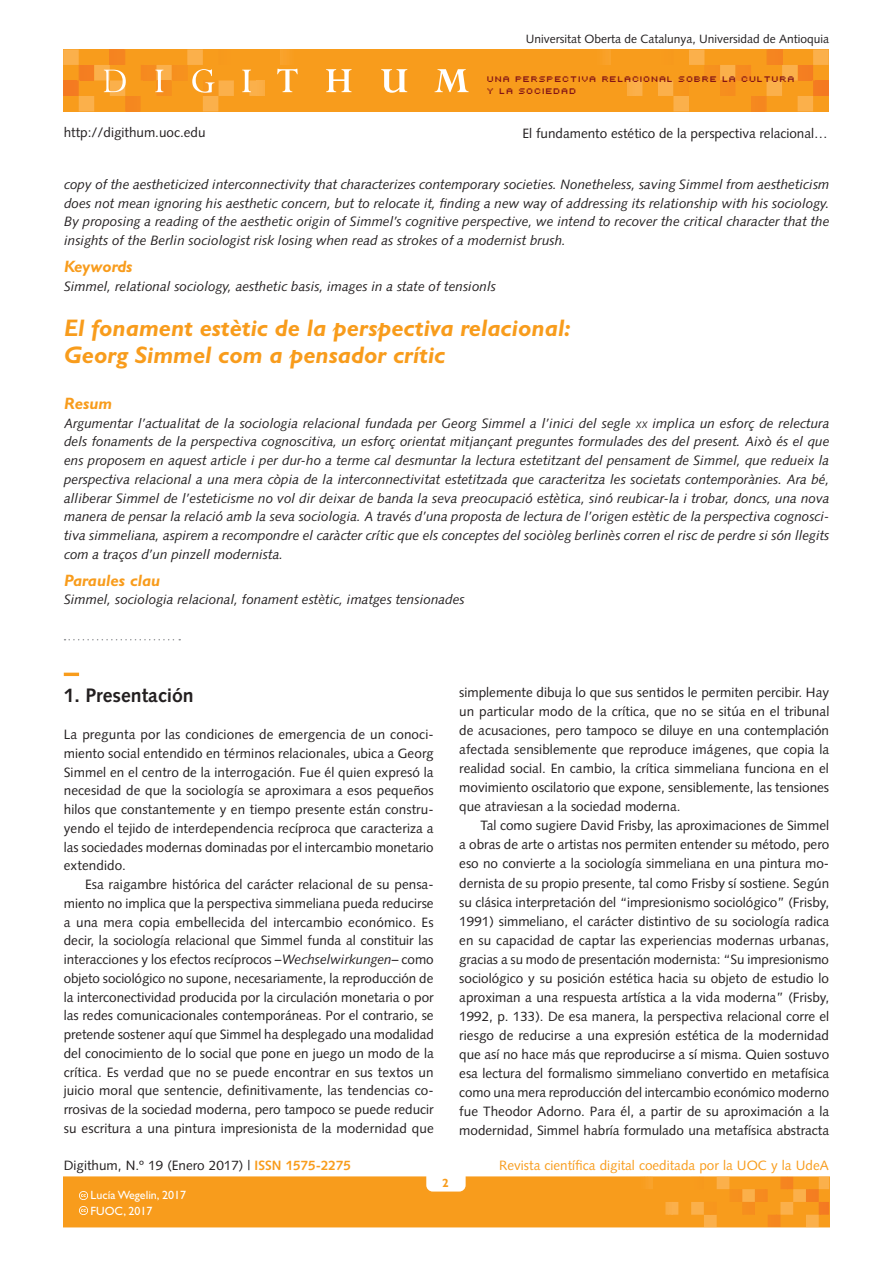
<style>
.page{position:relative;width:893px;height:1263px;background:#fff}
.page>*{position:absolute;margin:0;border:0;box-sizing:border-box;transform-origin:0 0}
._00_Titolarresum{font:italic 700 24px/27px "Gill Sans";color:#f89c1c}
._03_SUBTITOL{font:700 19.5px "Syntax LT";color:#231f20}
._00_Titoletsresum{font:italic 700 16.5px "Gill Sans";color:#f89c1c}
._02_PARAGRAF_GENERAL{font:13.5px/19px "Syntax LT";color:#231f20;text-align:justify}
._01_Textresum_angles{font:italic 13.5px/18.8px "Syntax LT";color:#231f20;text-align:justify}
._02_PRIMER_PARAGRAF{font:13.5px/18.8px "Syntax LT";color:#231f20;text-align:justify}
._01_Textresum{font:italic 13.5px "Syntax LT";color:#231f20}
.t1{font:13.5px "Syntax LT";color:#f89c1c}
.t2{font:12px "Syntax LT";color:#231f20}
.t3{font:12px/15.8px "Gill Sans";color:#fff}
.t4{font:700 12px "Gill Sans";color:#f89c1c}
.t5{font:9px/12px "Uni 0554";color:#821316}
.s1{font-size:9.45px}
.s2{font-style:italic}
.s3{font-weight:700;color:#f89c1c}
</style>
<div class="page">
<hr style="left:829px;top:1177px;width:1px;height:50px;background:#f47921">
<svg style="left:64px;top:1177px;width:765px;height:50px;background:#f89d21"></svg>
<div style="left:63px;top:49px;width:766px;height:62px;background:#f89c1c"></div>
<hr style="left:265px;top:49px;width:1px;height:62px;background:#faab40">
<hr style="left:278px;top:49px;width:2px;height:62px;background:#f9a430">
<hr style="left:625px;top:49px;width:2px;height:62px;background:#faab40">
<hr style="left:612px;top:49px;width:1px;height:62px;background:#f9a430">
<svg style="left:605px;top:49px;width:6px;height:16px"></svg>
<svg style="left:627px;top:49px;width:202px;height:62px"></svg>
<hr style="left:815px;top:80px;width:4px;height:16px;background:#f47b21">
<hr style="left:819px;top:80px;width:3px;height:16px;background:#f47a21">
<hr style="left:822px;top:80px;width:3px;height:16px;background:#f47921">
<hr style="left:825px;top:80px;width:4px;height:16px;background:#f47921">
<svg style="left:63px;top:49px;width:202px;height:62px"></svg>
<svg style="left:277px;top:49px;width:21px;height:43px"></svg>
<svg style="left:326px;top:69px;width:26px;height:23px"></svg>
<svg style="left:381px;top:69px;width:26px;height:24px"></svg>
<svg style="left:434px;top:69px;width:35px;height:23px"></svg>
<hr style="left:64px;top:673px;width:15px;height:3px;background:#f89c1c">
<svg style="left:65px;top:639px;width:115px;height:1px"></svg>
<p class="t2" style="left:526px;top:32px;width:305px">Universitat Oberta de Catalunya, Universidad de Antioquia</p>
<p class="t5" style="left:488px;top:72px;width:310px">UNA PERSPECTIVA RELACIONAL SOBRE LA CULTURA<br>Y LA SOCIEDAD</p>
<p class="_02_PARAGRAF_GENERAL" style="left:64px;top:122px;width:143px">http://digithum.uoc.edu</p>
<p class="_02_PARAGRAF_GENERAL" style="left:522px;top:124px;width:307px">El fundamento estético de la perspectiva relacional…</p>
<p class="_01_Textresum_angles" style="left:64px;top:175px;width:767px">copy of the aestheticized interconnectivity that characterizes contemporary societies. Nonetheless, saving Simmel from aestheticism does not mean ignoring his aesthetic concern, but to relocate it, finding a new way of addressing its relationship with his sociology.<br>By proposing a reading of the aesthetic origin of Simmel’s cognitive perspective, we intend to recover the critical character that the insights of the Berlin sociologist risk losing when read as strokes of a modernist brush.</p>
<p class="_00_Titoletsresum" style="left:64px;top:257px;width:70px">Keywords</p>
<p class="_01_Textresum" style="left:64px;top:278px;width:433px">Simmel, relational sociology, aesthetic basis, images in a state of tensionls</p>
<p class="_00_Titolarresum" style="left:64px;top:315px;width:508px">El fonament estètic de la perspectiva relacional:<br>Georg Simmel com a pensador crític</p>
<p class="_00_Titoletsresum" style="left:64px;top:394px;width:49px">Resum</p>
<p class="_01_Textresum_angles" style="left:64px;top:414px;width:767px">Argumentar l’actualitat de la sociologia relacional fundada per Georg Simmel a l’inici del segle <span class="s1">xx</span> implica un esforç de relectura dels fonaments de la perspectiva cognoscitiva, un esforç orientat mitjançant preguntes formulades des del present. Això és el que ens proposem en aquest article i per dur-ho a terme cal desmuntar la lectura estetitzant del pensament de Simmel, que redueix la perspectiva relacional a una mera còpia de la interconnectivitat estetitzada que caracteritza les societats contemporànies. Ara bé, alliberar Simmel de l’esteticisme no vol dir deixar de banda la seva preocupació estètica, sinó reubicar-la i trobar, doncs, una nova manera de pensar la relació amb la seva sociologia. A través d’una proposta de lectura de l’origen estètic de la perspectiva cognosci&shy;tiva simmeliana, aspirem a recompondre el caràcter crític que els conceptes del sociòleg berlinès corren el risc de perdre si són llegits com a traços d’un pinzell modernista.</p>
<p class="_00_Titoletsresum" style="left:64px;top:571px;width:98px">Paraules clau</p>
<p class="_01_Textresum_angles" style="left:64px;top:590px;width:402px">Simmel, sociologia relacional, fonament estètic, imatges tensionades</p>
<p class="_03_SUBTITOL" style="left:64px;top:684px;width:132px">1. Presentación</p>
<p class="_02_PRIMER_PARAGRAF" style="left:64px;top:725px;width:371px">La pregunta por las condiciones de emergencia de un conoci&shy;miento social entendido en términos relacionales, ubica a Georg Simmel en el centro de la interrogación. Fue él quien expresó la necesidad de que la sociología se aproximara a esos pequeños hilos que constantemente y en tiempo presente están constru&shy;yendo el tejido de interdependencia recíproca que caracteriza a las sociedades modernas dominadas por el intercambio monetario extendido.</p>
<p class="_02_PARAGRAF_GENERAL" style="left:64px;top:875px;width:372px;text-indent:21px">Esa raigambre histórica del carácter relacional de su pensa&shy;miento no implica que la perspectiva simmeliana pueda reducirse a una mera copia embellecida del intercambio económico. Es decir, la sociología relacional que Simmel funda al constituir las interacciones y los efectos recíprocos –<span class="s2">Wechselwirkungen</span>– como objeto sociológico no supone, necesariamente, la reproducción de la interconectividad producida por la circulación monetaria o por las redes comunicacionales contemporáneas. Por el contrario, se pretende sostener aquí que Simmel ha desplegado una modalidad del conocimiento de lo social que pone en juego un modo de la crítica. Es verdad que no se puede encontrar en sus textos un juicio moral que sentencie, definitivamente, las tendencias co&shy;rrosivas de la sociedad moderna, pero tampoco se puede reducir su escritura a una pintura impresionista de la modernidad que</p>
<p class="_02_PARAGRAF_GENERAL" style="left:459px;top:683px;width:372px">simplemente dibuja lo que sus sentidos le permiten percibir. Hay un particular modo de la crítica, que no se sitúa en el tribunal de acusaciones, pero tampoco se diluye en una contemplación afectada sensiblemente que reproduce imágenes, que copia la realidad social. En cambio, la crítica simmeliana funciona en el movimiento oscilatorio que expone, sensiblemente, las tensiones que atraviesan a la sociedad moderna.</p>
<p class="_02_PARAGRAF_GENERAL" style="left:459px;top:816px;width:372px;text-indent:21px">Tal como sugiere David Frisby, las aproximaciones de Simmel a obras de arte o artistas nos permiten entender su método, pero eso no convierte a la sociología simmeliana en una pintura mo&shy;dernista de su propio presente, tal como Frisby sí sostiene. Según su clásica interpretación del “impresionismo sociológico” (Frisby, 1991) simmeliano, el carácter distintivo de su sociología radica en su capacidad de captar las experiencias modernas urbanas, gracias a su modo de presentación modernista: “Su impresionismo sociológico y su posición estética hacia su objeto de estudio lo aproximan a una respuesta artística a la vida moderna” (Frisby, 1992, p. 133). De esa manera, la perspectiva relacional corre el riesgo de reducirse a una expresión estética de la modernidad que así no hace más que reproducirse a sí misma. Quien sostuvo esa lectura del formalismo simmeliano convertido en metafísica como una mera reproducción del intercambio económico moderno fue Theodor Adorno. Para él, a partir de su aproximación a la modernidad, Simmel habría formulado una metafísica abstracta</p>
<p class="_02_PARAGRAF_GENERAL" style="left:64px;top:1156px;width:289px">Digithum, N.º 19 (Enero 2017) | <span class="s3">ISSN 1575-2275</span></p>
<p class="t1" style="left:499px;top:1157px;width:331px">Revista científica digital coeditada por la UOC y la UdeA</p>
<p class="t4" style="left:442px;top:1176px;width:8px">2</p>
<p class="t3" style="left:91px;top:1187px;width:97px">Lucía Wegelin, 2017<br>FUOC, 2017</p>
</div>
